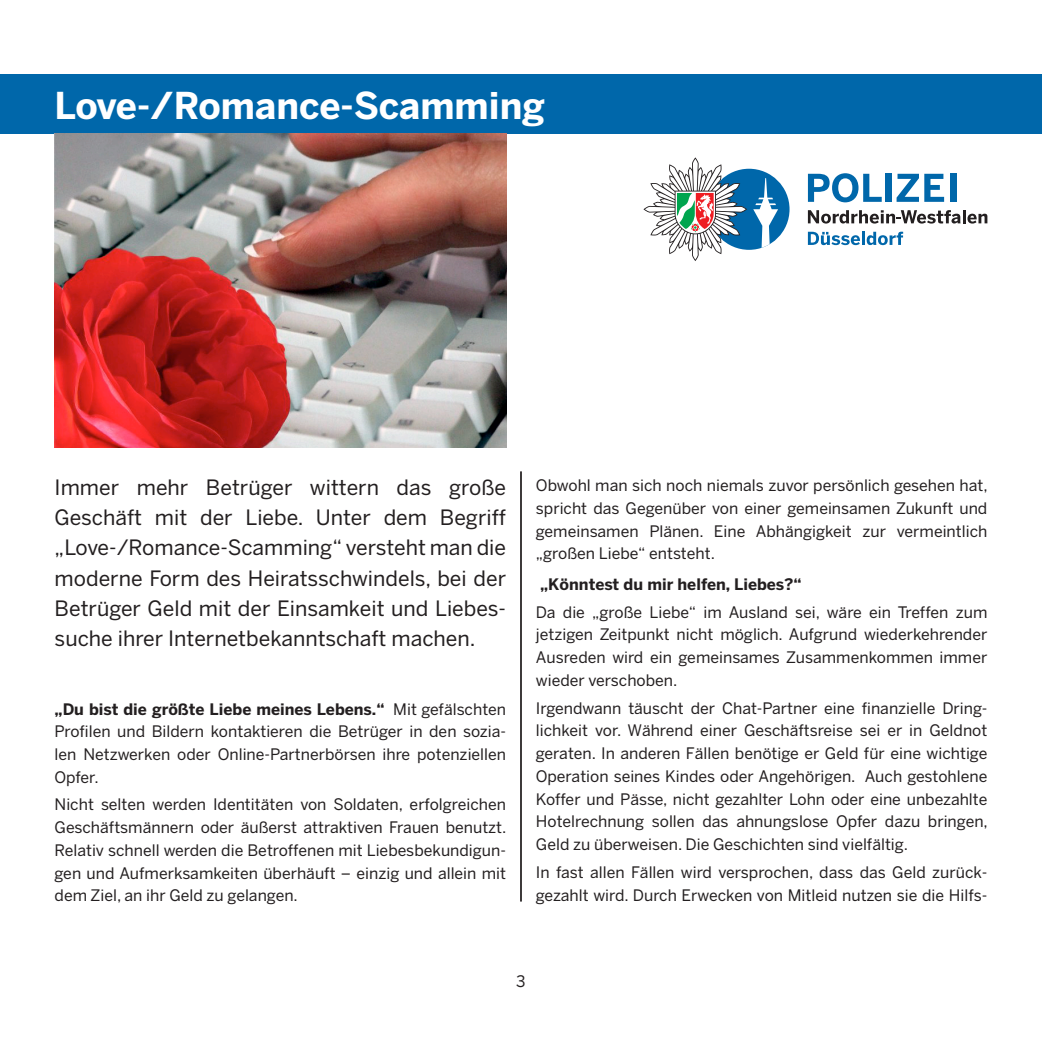
<style>
.page{position:relative;width:1042px;height:1042px;background:#fff}
.page>*{position:absolute;margin:0;border:0;box-sizing:border-box;transform-origin:0 0}
.t1{font:700 36.75px "Benton Sans";color:#fff}
.t2{font:21px/30.3px "Benton Sans";color:#231f20;text-align:justify}
.t3{font:15.75px/22.8px "Benton Sans";color:#231f20;text-align:justify}
.t4{font:700 15.75px "Benton Sans";color:#231f20}
.s1{font-weight:700}
</style>
<div class="page">
<div style="left:0;top:74px;width:1042px;height:60px;background:#0067aa"></div>
<hr style="left:520px;top:471px;width:2px;height:430px;background:#231f20">
<div style="left:708px;top:169px;width:81px;height:81px;background:#0067aa;border-radius:50%"></div>
<svg style="left:808px;top:173px;width:74px;height:29px"></svg>
<div style="left:885px;top:174px;width:6px;height:28px;background:#0067aa"></div>
<svg style="left:896px;top:174px;width:48px;height:28px"></svg>
<div style="left:950px;top:174px;width:6px;height:28px;background:#0067aa"></div>
<svg style="left:808px;top:210px;width:179px;height:14px"></svg>
<svg style="left:808px;top:232px;width:95px;height:13px"></svg>
<svg style="left:753px;top:178px;width:25px;height:70px"></svg>
<svg style="left:643px;top:157px;width:104px;height:104px"></svg>
<img style="left:55px;top:134px;width:451px;height:314px">
<h1 class="t1" style="left:55px;top:83px;width:492px">Love-/Romance-Scamming</h1>
<p class="t2" style="left:55px;top:472px;width:453px">Immer mehr Betrüger wittern das große Geschäft mit der Liebe. Unter dem Begriff „Love-/Romance-Scamming“ versteht man die moderne Form des Heiratsschwindels, bei der Betrüger Geld mit der Einsamkeit und Liebes&shy;suche ihrer Internetbekanntschaft machen.</p>
<p class="t3" style="left:55px;top:697px;width:453px"><span class="s1">„Du bist die größte Liebe meines Lebens.“</span> Mit gefälschten Profilen und Bildern kontaktieren die Betrüger in den sozia&shy;len Netzwerken oder Online-Partnerbörsen ihre potenziellen Opfer.</p>
<p class="t3" style="left:55px;top:793px;width:453px">Nicht selten werden Identitäten von Soldaten, erfolgreichen Geschäftsmännern oder äußerst attraktiven Frauen benutzt.<br>Relativ schnell werden die Betroffenen mit Liebesbekundigun&shy;gen und Aufmerksamkeiten überhäuft – einzig und allein mit dem Ziel, an ihr Geld zu gelangen.</p>
<p class="t3" style="left:536px;top:474px;width:453px">Obwohl man sich noch niemals zuvor persönlich gesehen hat, spricht das Gegenüber von einer gemeinsamen Zukunft und gemeinsamen Plänen. Eine Abhängigkeit zur vermeintlich „großen Liebe“ entsteht.</p>
<p class="t4" style="left:540px;top:575px;width:263px">„Könntest du mir helfen, Liebes?“</p>
<p class="t3" style="left:536px;top:600px;width:453px">Da die „große Liebe“ im Ausland sei, wäre ein Treffen zum jetzigen Zeitpunkt nicht möglich. Aufgrund wiederkehrender Ausreden wird ein gemeinsames Zusammenkommen immer wieder verschoben.</p>
<p class="t3" style="left:536px;top:696px;width:453px">Irgendwann täuscht der Chat-Partner eine finanzielle Dring&shy;lichkeit vor. Während einer Geschäftsreise sei er in Geldnot geraten. In anderen Fällen benötige er Geld für eine wichtige Operation seines Kindes oder Angehörigen. Auch gestohlene Koffer und Pässe, nicht gezahlter Lohn oder eine unbezahlte Hotelrechnung sollen das ahnungslose Opfer dazu bringen, Geld zu überweisen. Die Geschichten sind vielfältig.</p>
<p class="t3" style="left:536px;top:860px;width:453px">In fast allen Fällen wird versprochen, dass das Geld zurück&shy;gezahlt wird. Durch Erwecken von Mitleid nutzen sie die Hilfs-</p>
<p class="t3" style="left:516px;top:970px;width:11px">3</p>
</div>
